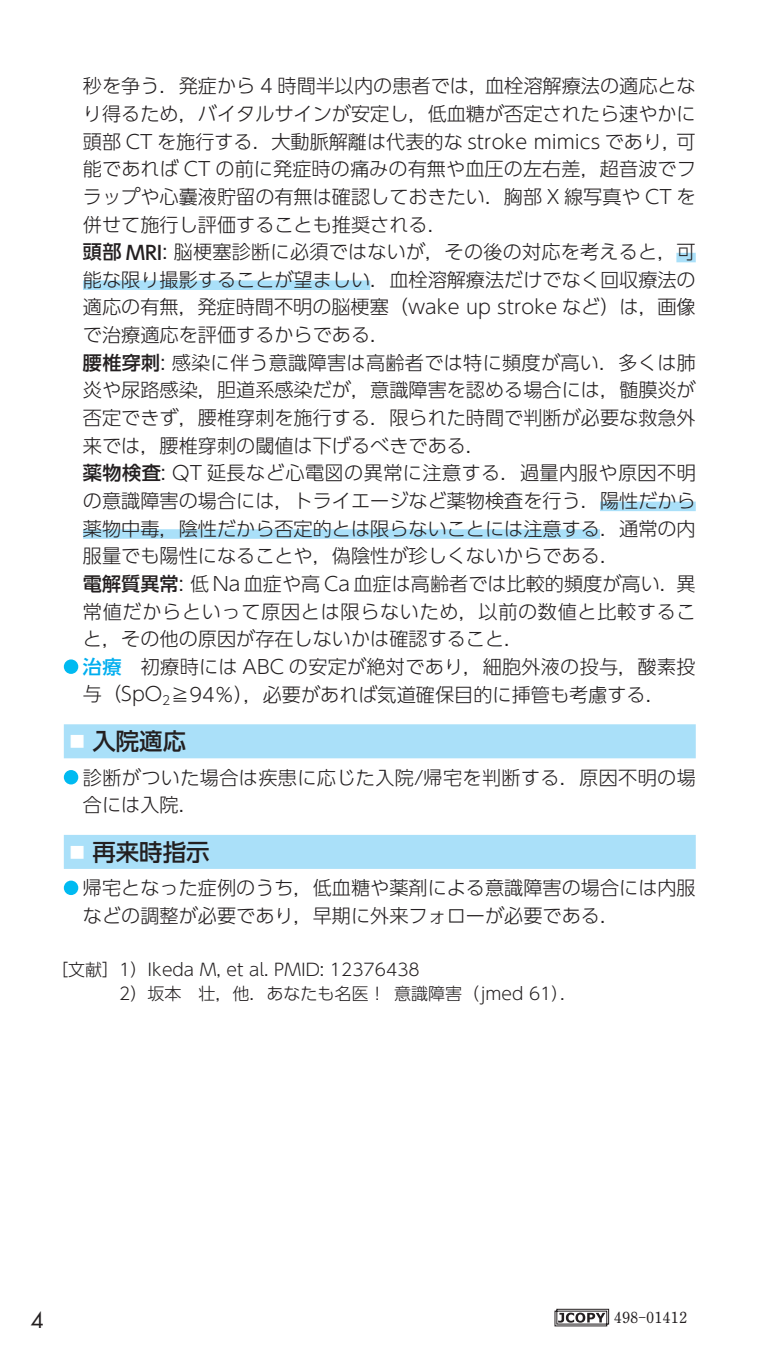
<style>
.page{position:relative;width:766px;height:1361px;background:#fff}
.page>*{position:absolute;margin:0;border:0;box-sizing:border-box;transform-origin:0 0}
.t1{font:500 23.4px "UD Shin Go Pr 6";color:#231f20}
.t2{font:21.3px "Futura Std";color:#231f20}
.t3{font:300 19.2px/27.6px "UD Shin Go Pr 6";color:#231f20}
.t4{font:300 19.2px/27.6px "UD Shin Go Pr 6";letter-spacing:.02em;color:#231f20}
.t5{font:300 17.1px/23.4px "UD Shin Go Pr 6";color:#231f20}
.t6{font:700 15.3px "Futo Min A101 Pr 6";color:#231f20}
.s1{font-weight:500}
.s2{font-weight:500;color:#00aeef}
.s3{font-family:"Ryumin Pr 6";font-weight:400;font-size:15px;color:#fff}
</style>
<div class="page">
<div style="left:676px;top:253px;width:19px;height:9px;background:#aae0f9"></div>
<div style="left:83px;top:280px;width:287px;height:10px;background:#aae0f9"></div>
<div style="left:600px;top:501px;width:95px;height:10px;background:#aae0f9"></div>
<div style="left:83px;top:529px;width:517px;height:10px;background:#aae0f9"></div>
<div style="left:64px;top:724px;width:631px;height:34px;background:#aae0f9"></div>
<div style="left:64px;top:835px;width:631px;height:34px;background:#aae0f9"></div>
<div style="left:64px;top:659px;width:14px;height:15px;background:#00baf1;border-radius:50%"></div>
<div style="left:64px;top:770px;width:14px;height:14px;background:#00baf1;border-radius:50%"></div>
<div style="left:64px;top:880px;width:14px;height:15px;background:#00baf1;border-radius:50%"></div>
<svg style="left:554px;top:1308px;width:55px;height:18px"></svg>
<p class="t3" style="left:83px;top:72px;width:614px">秒を争う．発症から 4 時間半以内の患者では，血栓溶解療法の適応となり得るため，バイタルサインが安定し，低血糖が否定されたら速やかに頭部 CT を施行する．大動脈解離は代表的な stroke mimics であり，可能であれば CT の前に発症時の痛みの有無や血圧の左右差，超音波でフラップや心囊液貯留の有無は確認しておきたい．胸部 X 線写真や CT を併せて施行し評価することも推奨される．<br><span class="s1">頭部 MRI</span>：脳梗塞診断に必須ではないが，その後の対応を考えると，可能な限り撮影することが望ましい．血栓溶解療法だけでなく回収療法の適応の有無，発症時間不明の脳梗塞（wake up stroke など）は，画像で治療適応を評価するからである．<br><span class="s1">腰椎穿刺</span>：感染に伴う意識障害は高齢者では特に頻度が高い．多くは肺炎や尿路感染，胆道系感染だが，意識障害を認める場合には，髄膜炎が否定できず，腰椎穿刺を施行する．限られた時間で判断が必要な救急外来では，腰椎穿刺の閾値は下げるべきである．<br><span class="s1">薬物検査</span>： QT 延長など心電図の異常に注意する．過量内服や原因不明の意識障害の場合には，トライエージなど薬物検査を行う．陽性だから薬物中毒，陰性だから否定的とは限らないことには注意する．通常の内服量でも陽性になることや，偽陰性が珍しくないからである．<br><span class="s1">電解質異常</span>：低 Na 血症や高 Ca 血症は高齢者では比較的頻度が高い．異常値だからといって原因とは限らないため，以前の数値と比較すること，その他の原因が存在しないかは確認すること．<br><span class="s2">治療</span>　初療時には ABC の安定が絶対であり，細胞外液の投与，酸素投与（SpO<sub>2</sub>≧94％），必要があれば気道確保目的に挿管も考慮する．</p>
<p class="t1" style="left:70px;top:722px;width:118px"><span class="s3">■</span> 入院適応</p>
<p class="t4" style="left:83px;top:763px;width:614px">診断がついた場合は疾患に応じた入院／帰宅を判断する．原因不明の場合には入院．</p>
<p class="t1" style="left:70px;top:833px;width:141px"><span class="s3">■</span> 再来時指示</p>
<p class="t3" style="left:83px;top:873px;width:614px">帰宅となった症例のうち，低血糖や薬剤による意識障害の場合には内服などの調整が必要であり，早期に外来フォローが必要である．</p>
<p class="t5" style="left:119px;top:957px;width:459px;text-indent:-68px">［文献］1） Ikeda M, et al. PMID： 12376438<br>2） 坂本　壮，他．あなたも名医！意識障害（jmed 61）．</p>
<p class="t2" style="left:31px;top:1306px;width:15px">4</p>
<p class="t6" style="left:613px;top:1305px;width:75px">498-01412</p>
</div>
